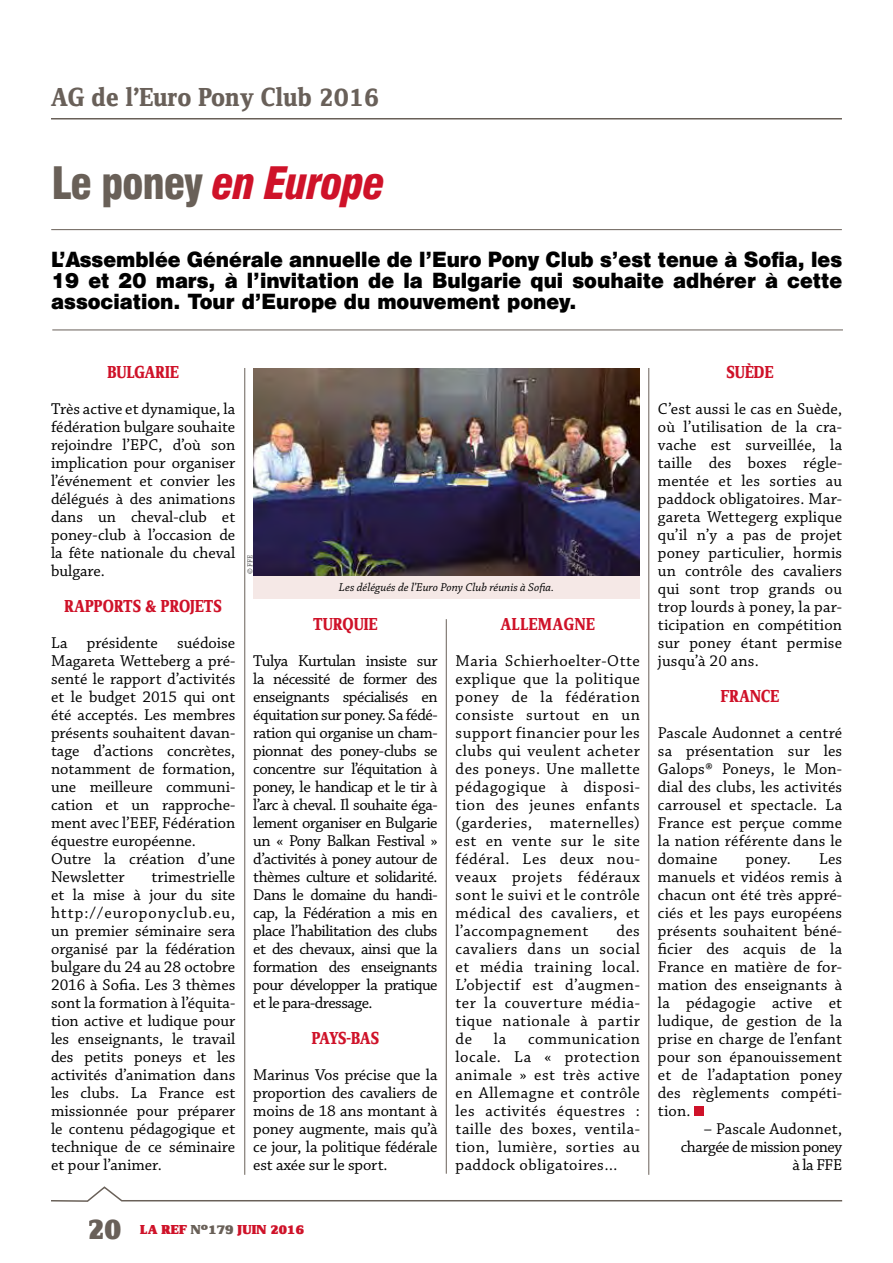
<style>
.page{position:relative;width:893px;height:1263px;background:#fff}
.page>*{position:absolute;margin:0;border:0;box-sizing:border-box;transform-origin:0 0}
.t1{font:italic 900 condensed 43.5px "Swiss 721 BT";letter-spacing:-.03em;color:#cf1229}
.t2{font:30px "Zine Serif Dis Black Roman Tf";color:#696059}
.t3{font:27px "Zine Serif Dis Bold Roman Tf";color:#696059}
.t4{font:19.5px/21px "Swiss 721 BT Black No 2";color:#000;text-align:justify}
.t5{font:18px "Zine Serif Dis Bold Roman Tf";color:#cf1229;scale:.95 1}
.t6{font:18px "Zine Serif Dis Bold Roman Tf";letter-spacing:.03em;color:#cf1229;scale:.95 1}
.t7{font:16.5px/18px "Chaparral Pro";color:#000;text-align:justify}
.t8{font:16.5px/18px "Chaparral Pro";letter-spacing:-.025em;color:#000;text-align:right}
.t9{font:13.5px "Zine Serif Dis Black Roman Tf";letter-spacing:.01em;color:#cf1229;scale:1.1 1}
.t10{font:italic 12px "Chaparral Pro";color:#000}
.t11{font:300 7.5px "Chaparral Pro";color:#000}
.s1{font-style:normal;color:#696058}
.s2{color:#696058}
</style>
<div class="page">
<svg style="left:51px;top:1186px;width:792px;height:16px"></svg>
<hr style="left:51px;top:118px;width:791px;height:1px;background:#696058">
<hr style="left:51px;top:229px;width:791px;height:1px;background:#696058">
<hr style="left:52px;top:330px;width:791px;height:1px;background:#696058">
<div style="left:694px;top:1107px;width:10px;height:9px;background:#cf1229"></div>
<hr style="left:244px;top:368px;width:1px;height:807px;background:#696058">
<hr style="left:446px;top:619px;width:1px;height:555px;background:#696058">
<hr style="left:648px;top:368px;width:1px;height:807px;background:#696058">
<img style="left:253px;top:368px;width:387px;height:209px">
<div style="left:253px;top:577px;width:387px;height:22px;background:#f5e8e6"></div>
<h3 class="t3" style="left:51px;top:84px;width:330px">AG de l’Euro Pony Club 2016</h3>
<h1 class="t1" style="left:52px;top:157px;width:335px"><span class="s1">Le poney</span> en Europe</h1>
<p class="t4" style="left:51px;top:248px;width:792px">L’Assemblée Générale annuelle de l’Euro Pony Club s’est tenue à Sofia, les 19 et 20 mars, à l’invitation de la Bulgarie qui souhaite adhérer à cette association. Tour d’Europe du mouvement poney.</p>
<p class="t5" style="left:107px;top:363px;width:77px">BULGARIE</p>
<p class="t7" style="left:51px;top:400px;width:186px">Très active et dynamique, la fédération bulgare souhaite rejoindre l’EPC, d’où son implication pour organiser l’événement et convier les délégués à des animations dans un cheval-club et poney-club à l’occasion de la fête nationale du cheval bulgare.</p>
<p class="t5" style="left:64px;top:597px;width:167px">RAPPORTS &amp; PROJETS</p>
<p class="t7" style="left:51px;top:634px;width:186px;text-align:left">La présidente suédoise<br>Magareta Wetteberg a pré&shy;senté le rapport d’activités et le budget 2015 qui ont été acceptés. Les membres présents souhaitent davan&shy;tage d’actions concrètes, notamment de formation, une meilleure communi&shy;cation et un rapproche&shy;ment avec l’EEF, Fédération équestre européenne.<br>Outre la création d’une<br>Newsletter</p>
<p class="t7" style="left:51px;top:868px;width:186px;text-indent:100px">trimestrielle et la mise à jour du site http://europonyclub.eu, un premier séminaire sera organisé par la fédération bulgare du 24 au 28 octobre 2016 à Sofia. Les 3 thèmes sont la formation à l’équita&shy;tion active et ludique pour les enseignants, le travail des petits poneys et les activités d’animation dans les clubs. La France est missionnée pour préparer le contenu pédagogique et technique de ce séminaire et pour l’animer.</p>
<p class="t11" style="left:246px;top:574px;width:21px;rotate:-90deg">© FFE</p>
<p class="t10" style="left:339px;top:580px;width:217px">Les délégués de l’Euro Pony Club réunis à Sofia.</p>
<p class="t5" style="left:313px;top:615px;width:69px">TURQUIE</p>
<p class="t7" style="left:253px;top:652px;width:186px">Tulya Kurtulan insiste sur la nécessité de former des enseignants spécialisés en équitation sur poney. Sa fédé&shy;ration qui organise un cham&shy;pionnat des poney-clubs se concentre sur l’équitation à poney, le handicap et le tir à l’arc à cheval. Il souhaite éga&shy;lement organiser en Bulgarie un « Pony Balkan Festival » d’activités à poney autour de thèmes culture et solidarité.<br>Dans le domaine du handi&shy;cap, la Fédération a mis en place l’habilitation des clubs et des chevaux, ainsi que la formation des enseignants pour développer la pratique et le para-dressage.</p>
<p class="t5" style="left:312px;top:1029px;width:73px">PAYS-BAS</p>
<p class="t7" style="left:253px;top:1066px;width:186px">Marinus Vos précise que la proportion des cavaliers de moins de 18 ans montant à poney augmente, mais qu’à ce jour, la politique fédérale est axée sur le sport.</p>
<p class="t6" style="left:500px;top:615px;width:101px">ALLEMAGNE</p>
<p class="t7" style="left:456px;top:652px;width:186px">Maria Schierhoelter-Otte explique que la politique poney de la fédération consiste surtout en un support financier pour les clubs qui veulent acheter des poneys. Une mallette pédagogique à disposi&shy;tion des jeunes enfants (garderies, maternelles) est en vente sur le site fédéral. Les deux nou&shy;veaux projets fédéraux sont le suivi et le contrôle médical des cavaliers, et l’accompagnement</p>
<p class="t7" style="left:456px;top:922px;width:186px;text-indent:161px">des cavaliers dans un social et média training local.<br>L’objectif est d’augmen&shy;ter la couverture média&shy;tique nationale à partir de</p>
<p class="t7" style="left:494px;top:1030px;width:14px">la</p>
<p class="t7" style="left:456px;top:1030px;width:186px;text-indent:72px">communication locale. La « protection animale » est très active en Allemagne et contrôle les activités équestres : taille des boxes, ventila&shy;tion, lumière, sorties au paddock obligatoires…</p>
<p class="t5" style="left:726px;top:363px;width:51px">SUÈDE</p>
<p class="t7" style="left:658px;top:400px;width:186px">C’est aussi le cas en Suède, où l’utilisation de la cra&shy;vache est surveillée, la taille des boxes régle&shy;mentée et les sorties au paddock obligatoires. Mar&shy;gareta Wettegerg explique qu’il n’y a pas de projet poney particulier, hormis un contrôle des cavaliers qui sont trop grands ou trop lourds à poney, la par&shy;ticipation en compétition sur poney étant permise jusqu’à 20 ans.</p>
<p class="t5" style="left:721px;top:687px;width:63px">FRANCE</p>
<p class="t7" style="left:658px;top:724px;width:186px">Pascale Audonnet a centré sa présentation sur les Galops® Poneys, le Mon&shy;dial des clubs, les activités carrousel et spectacle. La France est perçue comme la nation référente dans le domaine</p>
<p class="t7" style="left:658px;top:850px;width:186px;text-indent:161px">Les manuels et vidéos remis à chacun ont été très appré&shy;ciés et les pays européens présents souhaitent béné&shy;ficier des acquis de la France en matière de for&shy;mation des enseignants à la pédagogie active et ludique, de gestion de la prise en charge de l’enfant pour son épanouissement et de l’adaptation poney des règlements compéti&shy;tion.</p>
<p class="t8" style="left:681px;top:1120px;width:163px">– Pascale Audonnet, chargée de mission poney à la FFE</p>
<p class="t7" style="left:746px;top:850px;width:47px">poney.</p>
<h2 class="t2" style="left:88px;top:1213px;width:35px">20</h2>
<p class="t9" style="left:140px;top:1222px;width:150px">LA REF <span class="s2">N°179</span> JUIN 2016</p>
</div>
